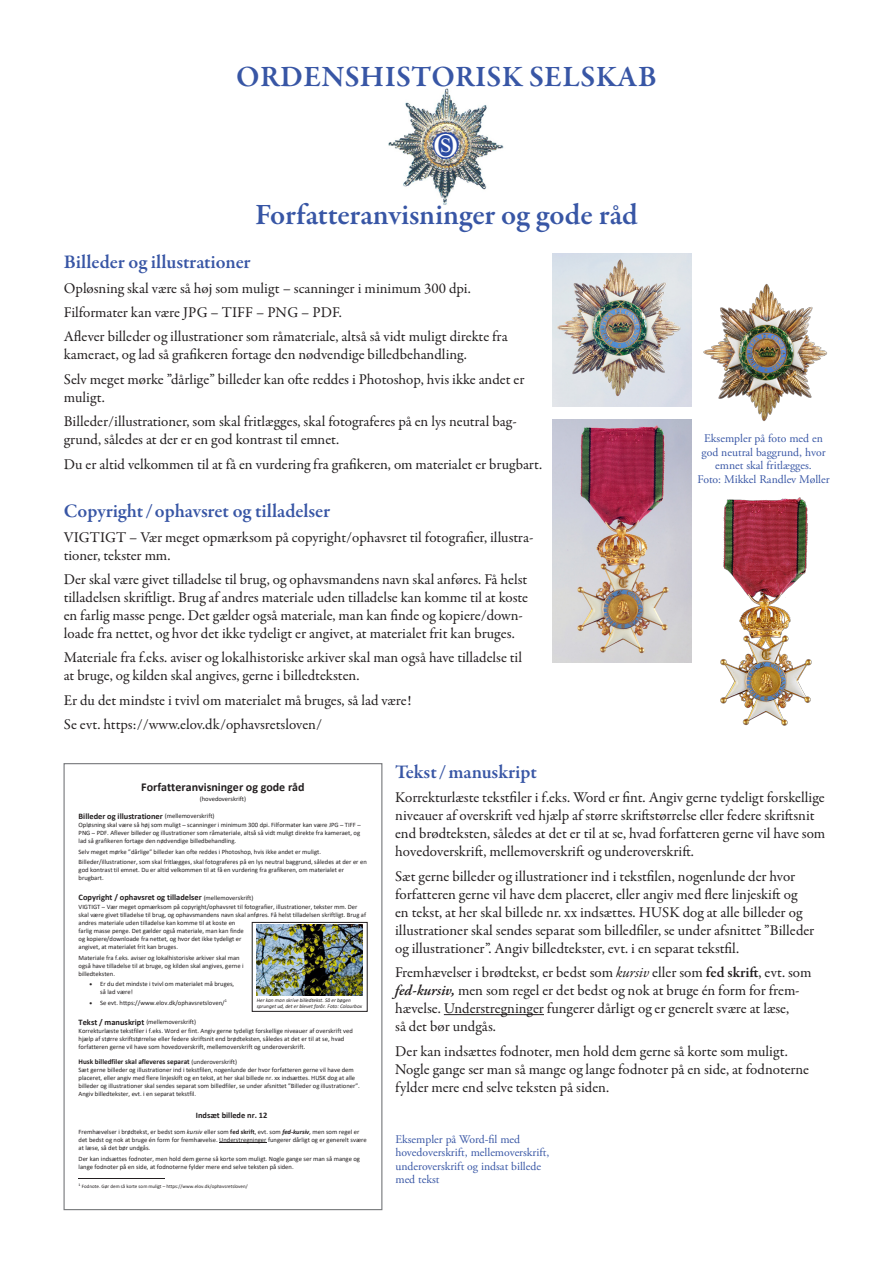
<style>
.page{position:relative;width:893px;height:1263px;background:#fff}
.page>*{position:absolute;margin:0;border:0;box-sizing:border-box;transform-origin:0 0}
.t1{font:34.2px "Times New Roman";color:#fff}
.OVERSKRIFT-blå{font:600 30px "Garamond Premr Pro";letter-spacing:.01em;color:#3856a5}
.OVERSKRIFT-blå-2{font:600 19.5px "Garamond Premr Pro";letter-spacing:-.005em;color:#3856a5}
.OVERSKRIFT-blå-3{font:15px/18px "Garamond Premr Pro";color:#231f20}
.t2{font:700 12px "Calibri";color:#231f20}
.t3{font:11.7px/13.5px "Adobe Garamond Pro";color:#3856a5;text-align:center}
.t4{font:700 8.4px "Calibri";color:#231f20}
.t5{font:700 7.2px "Calibri";color:#231f20}
.t6{font:6.6px/8.1px "Calibri";color:#231f20}
.t7{font:italic 5.4px/6.6px "Calibri";color:#231f20}
.t8{font:5.1px "Calibri";letter-spacing:-.005em;color:#231f20}
.s1{font-size:20.55px}
.s2{font-style:italic}
.s3{font-weight:600}
.s4{font-weight:600;font-style:italic}
.s5{font-weight:400;font-size:6.6px}
.s6{font-weight:700;font-size:8.4px}
.s7{font-weight:700}
.s8{font-weight:700;font-style:italic}
</style>
<div class="page">
<img style="left:388px;top:88px;width:116px;height:117px">
<hr style="left:444px;top:1014px;width:100px;height:1px;background:#231f20">
<hr style="left:219px;top:1142px;width:48px;height:1px;background:#231f20">
<hr style="left:79px;top:1178px;width:86px;height:1px;background:#231f20">
<img style="left:257px;top:925px;width:106px;height:71px">
<div style="left:64px;top:763px;width:318px;height:447px;border:1px solid #76787b"></div>
<img style="left:553px;top:253px;width:138px;height:153px">
<img style="left:703px;top:283px;width:124px;height:138px">
<img style="left:553px;top:420px;width:139px;height:242px">
<img style="left:720px;top:497px;width:92px;height:229px">
<p class="OVERSKRIFT-blå" style="left:236px;top:58px;width:420px">ordenshistorisk selskab</p>
<p class="t1" style="left:434px;top:122px;width:26px">O<span class="s1">S</span></p>
<p class="OVERSKRIFT-blå" style="left:255px;top:197px;width:384px">Forfatteranvisninger og gode råd</p>
<p class="OVERSKRIFT-blå-2" style="left:64px;top:250px;width:188px">Billeder og illustrationer</p>
<p class="OVERSKRIFT-blå-3" style="left:64px;top:279px;width:408px">Opløsning skal være så høj som muligt – scanninger i minimum 300 dpi.</p>
<p class="OVERSKRIFT-blå-3" style="left:64px;top:304px;width:279px">Filformater kan være JPG – TIFF – PNG – PDF.</p>
<p class="OVERSKRIFT-blå-3" style="left:64px;top:328px;width:445px">Aflever billeder og illustrationer som råmateriale, altså så vidt muligt direkte fra kameraet, og lad så grafikeren fortage den nødvendige billedbehandling.</p>
<p class="OVERSKRIFT-blå-3" style="left:64px;top:370px;width:462px">Selv meget mørke ”dårlige” billeder kan ofte reddes i Photoshop, hvis ikke andet er muligt.</p>
<p class="OVERSKRIFT-blå-3" style="left:64px;top:413px;width:455px">Billeder/illustrationer, som skal fritlægges, skal fotograferes på en lys neutral bag&shy;grund, således at der er en god kontrast til emnet.</p>
<p class="OVERSKRIFT-blå-3" style="left:64px;top:455px;width:480px">Du er altid velkommen til at få en vurdering fra grafikeren, om materialet er brugbart.</p>
<p class="OVERSKRIFT-blå-2" style="left:64px;top:499px;width:268px">Copyright/ophavsret og tilladelser</p>
<p class="OVERSKRIFT-blå-3" style="left:64px;top:528px;width:471px">VIGTIGT – Vær meget opmærksom på copyright/ophavsret til fotografier, illustra&shy;tioner, tekster mm.</p>
<p class="OVERSKRIFT-blå-3" style="left:64px;top:571px;width:466px">Der skal være givet tilladelse til brug, og ophavsmandens navn skal anføres. Få helst tilladelsen skriftligt. Brug af andres materiale uden tilladelse kan komme til at koste en farlig masse penge. Det gælder også materiale, man kan finde og kopiere/down&shy;loade fra nettet, og hvor det ikke tydeligt er angivet, at materialet frit kan bruges.</p>
<p class="OVERSKRIFT-blå-3" style="left:64px;top:649px;width:460px">Materiale fra f.eks. aviser og lokalhistoriske arkiver skal man også have tilladelse til at bruge, og kilden skal angives, gerne i billedteksten.</p>
<p class="OVERSKRIFT-blå-3" style="left:64px;top:691px;width:349px">Er du det mindste i tvivl om materialet må bruges, så lad være!</p>
<p class="OVERSKRIFT-blå-3" style="left:64px;top:716px;width:260px">Se evt. https://www.elov.dk/ophavsretsloven/</p>
<p class="OVERSKRIFT-blå-2" style="left:395px;top:760px;width:143px">Tekst/manuskript</p>
<p class="OVERSKRIFT-blå-3" style="left:395px;top:789px;width:432px">Korrekturlæste tekstfiler i f.eks. Word er fint. Angiv gerne tydeligt forskellige niveauer af overskrift ved hjælp af større skriftstørrelse eller federe skriftsnit end brødteksten, således at det er til at se, hvad forfatteren gerne vil have som hovedoverskrift, mellemoverskrift og underoverskrift.</p>
<p class="OVERSKRIFT-blå-3" style="left:395px;top:867px;width:421px">Sæt gerne billeder og illustrationer ind i tekstfilen, nogenlunde der hvor forfatteren gerne vil have dem placeret, eller angiv med flere linjeskift og en tekst, at her skal billede nr. xx indsættes. HUSK dog at alle billeder og illustrationer skal sendes separat som billedfiler, se under afsnittet ”Billeder og illustrationer”. Angiv billedtekster, evt. i en separat tekstfil.</p>
<p class="OVERSKRIFT-blå-3" style="left:395px;top:964px;width:418px">Fremhævelser i brødtekst, er bedst som <span class="s2">kursiv</span> eller som <span class="s3">fed skrift</span>, evt. som <span class="s4">fed-kursiv,</span> men som regel er det bedst og nok at bruge én form for frem&shy;hævelse. Understregninger fungerer dårligt og er generelt svære at læse,<br>så det bør undgås.</p>
<p class="OVERSKRIFT-blå-3" style="left:395px;top:1042px;width:415px">Der kan indsættes fodnoter, men hold dem gerne så korte som muligt.<br>Nogle gange ser man så mange og lange fodnoter på en side, at fodnoterne fylder mere end selve teksten på siden.</p>
<p class="t3" style="left:701px;top:432px;width:126px">Eksempler på foto med en god neutral baggrund, hvor emnet skal fritlægges.</p>
<p class="t3" style="left:697px;top:473px;width:134px">Foto: Mikkel Randlev Møller</p>
<p class="t2" style="left:141px;top:779px;width:165px">Forfatteranvisninger og gode råd</p>
<p class="t6" style="left:200px;top:794px;width:48px">(hovedoverskrift)</p>
<p class="t4" style="left:79px;top:810px;width:137px">Billeder og illustrationer <span class="s5">(mellemoverskrift)</span></p>
<p class="t6" style="left:79px;top:821px;width:284px;text-align:justify">Opløsning skal være så høj som muligt – scanninger i minimum 300 dpi. Filformater kan være JPG – TIFF – PNG – PDF. Aflever billeder og illustrationer som råmateriale, altså så vidt muligt direkte fra kameraet, og lad så grafikeren fortage den nødvendige billedbehandling.</p>
<p class="t6" style="left:79px;top:846px;width:290px;line-height:10.5px">Selv meget mørke ”dårlige” billeder kan ofte reddes i Photoshop, hvis ikke andet er muligt.<br>Billeder/illustrationer, som skal fritlægges, skal fotograferes på en lys neutral baggrund, således at der er en</p>
<p class="t6" style="left:79px;top:866px;width:267px">god kontrast til emnet. Du er altid velkommen til at få en vurdering fra grafikeren, om materialet er brugbart.</p>
<p class="t4" style="left:79px;top:892px;width:176px">Copyright / ophavsret og tilladelser <span class="s5">(mellemoverskrift)</span></p>
<p class="t6" style="left:79px;top:902px;width:289px">VIGTIGT – Vær meget opmærksom på copyright/ophavsret til fotografier, illustrationer, tekster mm. Der skal være givet tilladelse til brug, og ophavsmandens navn skal anføres. Få helst tilladelsen skriftligt. Brug af andres materiale uden tilladelse kan komme til at koste en<br>farlig masse penge. Det gælder også materiale, man kan finde<br>og kopiere/downloade fra nettet, og hvor det ikke tydeligt er<br>angivet, at materialet frit kan bruges.</p>
<p class="t6" style="left:79px;top:953px;width:167px">Materiale fra f.eks. aviser og lokalhistoriske arkiver skal man også have tilladelse til at bruge, og kilden skal angives, gerne i billedteksten.</p>
<p class="t6" style="left:100px;top:980px;width:136px;text-indent:-11px">• Er du det mindste i tvivl om materialet må bruges, så lad være!</p>
<p class="t6" style="left:89px;top:998px;width:139px">• Se evt. https://www.elov.dk/ophavsretsloven/<sup>1</sup></p>
<p class="t6" style="left:79px;top:1017px;width:276px;line-height:9.1px"><span class="s6">Tekst / manuskript</span> (mellemoverskrift)<br>Korrekturlæste tekstfiler i f.eks. Word er fint. Angiv gerne tydeligt forskellige niveauer af overskrift ved</p>
<p class="t6" style="left:79px;top:1035px;width:267px">hjælp af større skriftstørrelse eller federe skriftsnit end brødteksten, således at det er til at se, hvad forfatteren gerne vil have som hovedoverskrift, mellemoverskrift og underoverskrift.</p>
<p class="t5" style="left:79px;top:1056px;width:160px">Husk billedfiler skal afleveres separat <span class="s5">(underoverskrift)</span></p>
<p class="t6" style="left:79px;top:1066px;width:283px">Sæt gerne billeder og illustrationer ind i tekstfilen, nogenlunde der hvor forfatteren gerne vil have dem placeret, eller angiv med flere linjeskift og en tekst, at her skal billede nr. xx indsættes. HUSK dog at alle billeder og illustrationer skal sendes separat som billedfiler, se under afsnittet ”Billeder og illustrationer”.<br>Angiv billedtekster, evt. i en separat tekstfil.</p>
<p class="t4" style="left:196px;top:1109px;width:73px">Indsæt billede nr. 12</p>
<p class="t6" style="left:79px;top:1128px;width:290px">Fremhævelser i brødtekst, er bedst som <span class="s2">kursiv</span> eller som <span class="s7">fed skrift</span>, evt. som <span class="s8">fed-kursiv</span><span class="s2">,</span> men som regel er det bedst og nok at bruge én form for fremhævelse. Understregninger fungerer dårligt og er generelt svære at læse, så det bør undgås.</p>
<p class="t6" style="left:79px;top:1154px;width:283px">Der kan indsættes fodnoter, men hold dem gerne så korte som muligt. Nogle gange ser man så mange og lange fodnoter på en side, at fodnoterne fylder mere end selve teksten på siden.</p>
<p class="t8" style="left:79px;top:1182px;width:171px"><sup>1</sup> Fodnote. Gør dem så korte som muligt – https://www.elov.dk/ophavsretsloven/</p>
<p class="t7" style="left:257px;top:996px;width:107px">Her kan man skrive billedtekst. Så er bøgen sprunget ud, det er blevet forår. Foto: Colourbox</p>
<p class="t3" style="left:395px;top:1132px;width:155px;text-align:left">Eksempler på Word-fil med hovedoverskrift, mellemoverskrift, underoverskrift og indsat billede med tekst</p>
</div>
